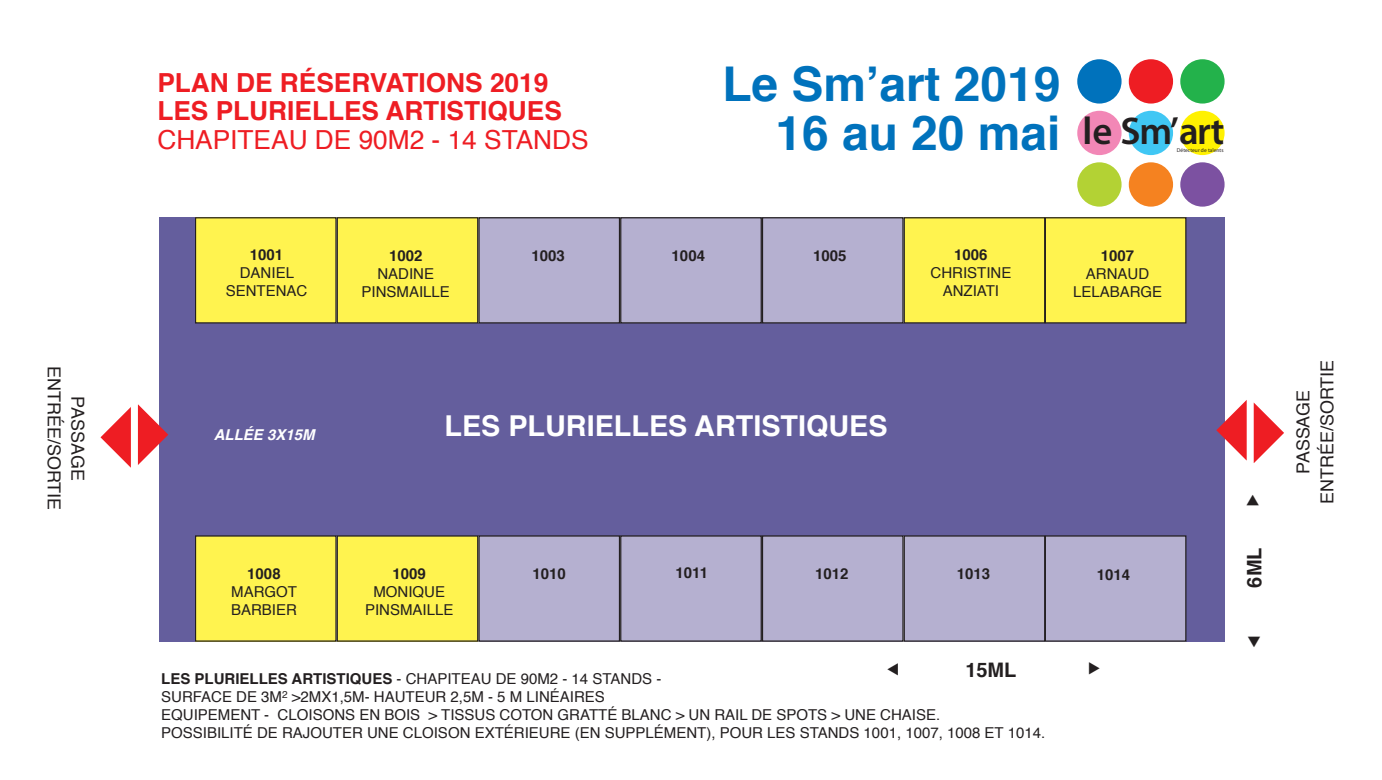
<style>
.page{position:relative;width:1382px;height:780px;background:#fff}
.page>*{position:absolute;margin:0;border:0;box-sizing:border-box;transform-origin:0 0}
.t1{font:700 47.88px/49.9px "Helvetica";color:#0072bc}
.t2{font:700 28.75px "Helvetica";color:#fff}
.t3{font:700 26.25px/28.8px "Helvetica";color:#ee1d23}
.t4{font:26.25px "Helvetica";color:#ee1d23}
.t5{font:700 20px "Helvetica";color:#231f20}
.t6{font:17.88px/23.9px "Helvetica";color:#231f20;text-align:center}
.t7{font:15px/18px "Helvetica";color:#231f20;text-align:center}
.t8{font:700 15px "Helvetica";color:#231f20}
.t9{font:italic 700 15px "Helvetica";color:#fff}
.t10{font:5.5px "Myriad Pro";color:#231f20}
.s1{font-family:"Myriad Pro";font-weight:600;font-size:38.75px;color:#231f20}
.s2{font-weight:700}
</style>
<div class="page">
<svg style="left:101px;top:407px;width:30px;height:60px"></svg>
<svg style="left:1253px;top:402px;width:31px;height:61px"></svg>
<div style="left:1186px;top:217px;width:39px;height:424px;background:#645e9d"></div>
<div style="left:159px;top:323px;width:1063px;height:213px;background:#645e9d"></div>
<div style="left:196px;top:536px;width:140px;height:105px;background:#fff34f"></div>
<div style="left:195px;top:535px;width:142px;height:106px;border:1px solid #231f20"></div>
<div style="left:479px;top:536px;width:140px;height:105px;background:#b5b0d0"></div>
<div style="left:478px;top:535px;width:142px;height:106px;border:1px solid #231f20"></div>
<div style="left:337px;top:536px;width:141px;height:105px;background:#fff34f"></div>
<div style="left:337px;top:535px;width:141px;height:106px;border:1px solid #231f20"></div>
<div style="left:621px;top:536px;width:140px;height:105px;background:#b5b0d0"></div>
<div style="left:620px;top:535px;width:142px;height:106px;border:1px solid #231f20"></div>
<div style="left:762px;top:536px;width:141px;height:105px;background:#b5b0d0"></div>
<div style="left:762px;top:535px;width:142px;height:106px;border:1px solid #231f20"></div>
<div style="left:904px;top:536px;width:141px;height:105px;background:#b5b0d0"></div>
<div style="left:904px;top:535px;width:141px;height:106px;border:1px solid #231f20"></div>
<div style="left:1045px;top:536px;width:141px;height:105px;background:#b5b0d0"></div>
<div style="left:1045px;top:535px;width:141px;height:106px;border:1px solid #231f20"></div>
<div style="left:196px;top:218px;width:140px;height:105px;background:#fff34f"></div>
<div style="left:195px;top:217px;width:142px;height:106px;border:1px solid #231f20"></div>
<div style="left:479px;top:218px;width:140px;height:105px;background:#b5b0d0"></div>
<div style="left:478px;top:217px;width:142px;height:106px;border:1px solid #231f20"></div>
<div style="left:337px;top:218px;width:141px;height:105px;background:#fff34f"></div>
<div style="left:337px;top:217px;width:141px;height:106px;border:1px solid #231f20"></div>
<div style="left:621px;top:218px;width:140px;height:105px;background:#b5b0d0"></div>
<div style="left:620px;top:217px;width:142px;height:106px;border:1px solid #231f20"></div>
<div style="left:762px;top:218px;width:141px;height:105px;background:#b5b0d0"></div>
<div style="left:762px;top:217px;width:142px;height:106px;border:1px solid #231f20"></div>
<div style="left:904px;top:218px;width:141px;height:105px;background:#fff34f"></div>
<div style="left:904px;top:217px;width:141px;height:106px;border:1px solid #231f20"></div>
<div style="left:1045px;top:218px;width:141px;height:105px;background:#fff34f"></div>
<div style="left:1045px;top:217px;width:141px;height:106px;border:1px solid #231f20"></div>
<div style="left:159px;top:217px;width:36px;height:424px;background:#645e9d"></div>
<svg style="left:138px;top:404px;width:30px;height:61px"></svg>
<div style="left:1129px;top:59px;width:44px;height:45px;background:#ee1d23;border-radius:50%"></div>
<div style="left:1180px;top:59px;width:44px;height:45px;background:#23b24b;border-radius:50%"></div>
<div style="left:1077px;top:59px;width:44px;height:45px;background:#0072bc;border-radius:50%"></div>
<div style="left:1129px;top:111px;width:44px;height:44px;background:#40c7f4;border-radius:50%"></div>
<div style="left:1129px;top:162px;width:44px;height:45px;background:#f58220;border-radius:50%"></div>
<div style="left:1077px;top:111px;width:44px;height:44px;background:#f287b6;border-radius:50%"></div>
<div style="left:1180px;top:111px;width:44px;height:44px;background:#fff101;border-radius:50%"></div>
<div style="left:1180px;top:162px;width:44px;height:45px;background:#7c51a1;border-radius:50%"></div>
<div style="left:1077px;top:162px;width:44px;height:45px;background:#b3d234;border-radius:50%"></div>
<svg style="left:1216px;top:400px;width:31px;height:61px"></svg>
<p class="t6" style="left:89px;top:366px;width:145px;rotate:90deg">PASSAGE<br>ENTRÉE/SORTIE</p>
<h3 class="t3" style="left:157px;top:68px;width:406px">PLAN DE RÉSERVATIONS 2019<br>LES PLURIELLES ARTISTIQUES</h3>
<h3 class="t4" style="left:157px;top:120px;width:433px">CHAPITEAU DE 90M2 - 14 STANDS</h3>
<h1 class="t1" style="left:776px;top:59px;width:450px;text-indent:-53px">Le Sm’art 2019<br>16 au 20 mai <span class="s1">le Sm’art</span></h1>
<p class="t10" style="left:1177px;top:147px;width:48px">Détecteur de talents</p>
<p class="t8" style="left:250px;top:243px;width:35px">1001</p>
<p class="t7" style="left:226px;top:264px;width:83px">DANIEL<br>SENTENAC</p>
<p class="t8" style="left:389px;top:244px;width:35px">1002</p>
<p class="t7" style="left:362px;top:265px;width:90px">NADINE<br>PINSMAILLE</p>
<p class="t8" style="left:531px;top:244px;width:35px">1003</p>
<p class="t8" style="left:672px;top:244px;width:35px">1004</p>
<p class="t8" style="left:813px;top:244px;width:35px">1005</p>
<p class="t8" style="left:954px;top:243px;width:35px">1006</p>
<p class="t7" style="left:930px;top:264px;width:82px">CHRISTINE<br>ANZIATI</p>
<p class="t9" style="left:214px;top:422px;width:102px">ALLÉE 3X15M</p>
<h2 class="t2" style="left:444px;top:403px;width:445px">LES PLURIELLES ARTISTIQUES</h2>
<p class="t8" style="left:1101px;top:243px;width:35px">1007</p>
<p class="t7" style="left:1073px;top:265px;width:91px">ARNAUD<br>LELABARGE</p>
<p class="t8" style="left:247px;top:562px;width:35px">1008</p>
<p class="t7" style="left:231px;top:583px;width:67px;text-align:left">MARGOT<br>BARBIER</p>
<p class="t8" style="left:393px;top:562px;width:35px">1009</p>
<p class="t7" style="left:365px;top:583px;width:90px">MONIQUE<br>PINSMAILLE</p>
<p class="t8" style="left:533px;top:562px;width:35px">1010</p>
<p class="t8" style="left:676px;top:561px;width:34px">1011</p>
<p class="t8" style="left:815px;top:561px;width:35px">1012</p>
<p class="t8" style="left:957px;top:562px;width:35px">1013</p>
<p class="t8" style="left:1097px;top:563px;width:35px">1014</p>
<h3 class="t5" style="left:965px;top:653px;width:53px">15ML</h3>
<p class="t7" style="left:161px;top:669px;width:885px;text-align:left"><span class="s2">LES PLURIELLES ARTISTIQUES</span> - CHAPITEAU DE 90M2 - 14 STANDS -<br>SURFACE DE 3M<sup>2</sup> &gt;2MX1,5M- HAUTEUR 2,5M - 5 M LINÉAIRES<br>EQUIPEMENT - CLOISONS EN BOIS &gt; TISSUS COTON GRATTÉ BLANC &gt; UN RAIL DE SPOTS &gt; UNE CHAISE.<br>POSSIBILITÉ DE RAJOUTER UNE CLOISON EXTÉRIEURE (EN SUPPLÉMENT), POUR LES STANDS 1001, 1007, 1008 ET 1014.</p>
<h3 class="t5" style="left:1238px;top:587px;width:41px;rotate:-90deg">6ML</h3>
<p class="t6" style="left:1292px;top:503px;width:145px;rotate:-90deg">PASSAGE<br>ENTRÉE/SORTIE</p>
</div>
